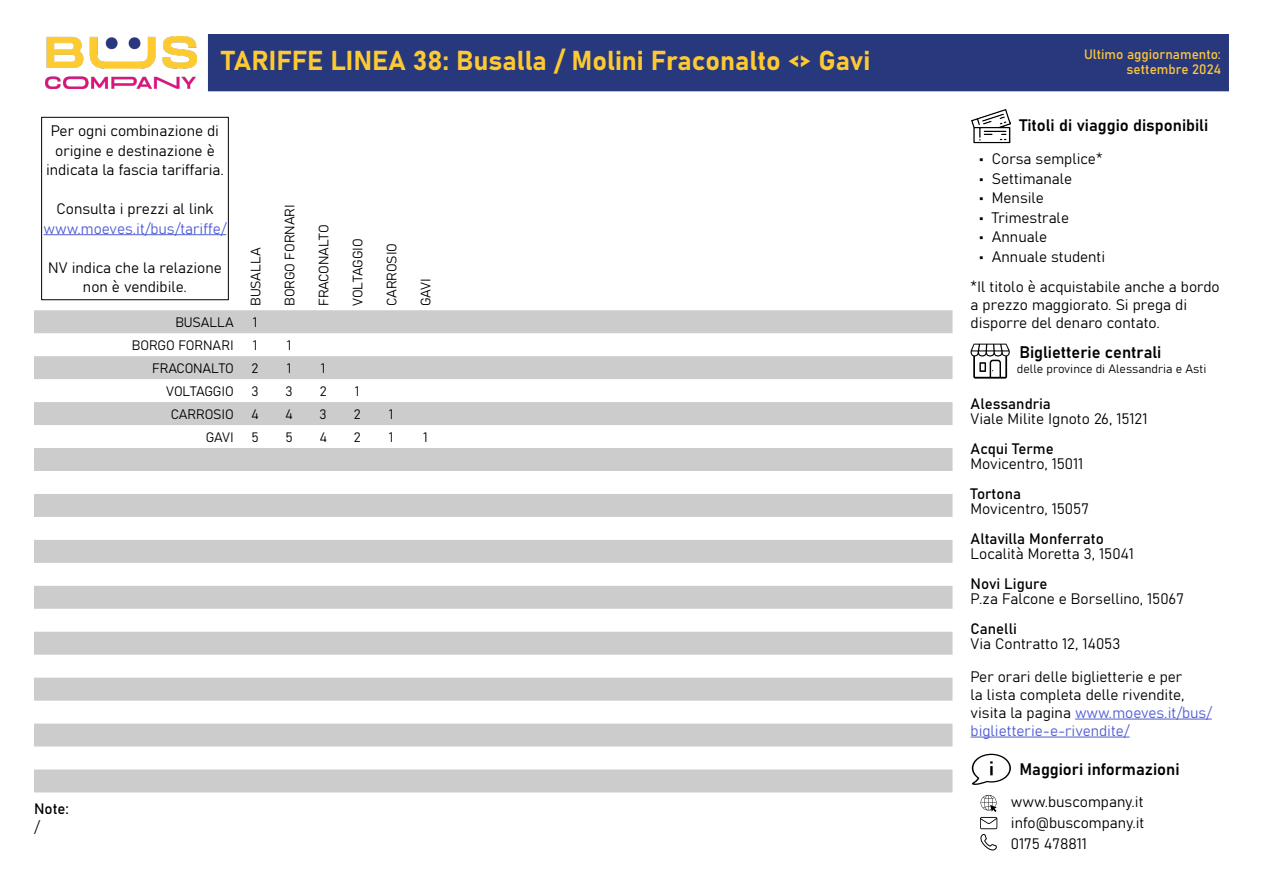
<style>
.page{position:relative;width:1263px;height:893px;background:#fff}
.page>*{position:absolute;margin:0;border:0;box-sizing:border-box;transform-origin:0 0}
.Intestazione_linea{font:27px "Bahnschrift";color:#fdca32}
.t1{font:16.5px "Bahnschrift";color:#000}
.t2{font:15px/15px "Bahnschrift";color:#000}
.t3{font:15px "Bahnschrift";color:#4f5cd6}
.Località_in_verticale{font:13.5px "Bahnschrift";letter-spacing:-.01em;color:#000}
.Località_in_orizzontale{font:13.5px "Bahnschrift";letter-spacing:-.01em;color:#000}
.t4{font:13.5px "Bahnschrift";color:#fec83f}
.Fascia_tariffaria{font:13.5px "Bahnschrift";color:#000}
.t5{font:12px "Bahnschrift";color:#000}
.s1{font-size:16.5px}
.s2{color:#4f5cd6}
</style>
<div class="page">
<svg style="left:34px;top:310px;width:918px;height:482px;fill:#ccc"></svg>
<svg style="left:980px;top:795px;width:17px;height:55px"></svg>
<hr style="left:1075px;top:719px;width:137px;height:1px;background:#4f5cd6">
<hr style="left:971px;top:737px;width:159px;height:1px;background:#4f5cd6">
<img style="left:972px;top:109px;width:39px;height:35px">
<svg style="left:971px;top:344px;width:39px;height:35px"></svg>
<svg style="left:972px;top:754px;width:39px;height:31px"></svg>
<hr style="left:44px;top:234px;width:182px;height:1px;background:#4f5cd6">
<div style="left:41px;top:117px;width:188px;height:183px;border:1px solid #000"></div>
<div style="left:208px;top:34px;width:1021px;height:57px;background:#28387c"></div>
<img style="left:45px;top:36px;width:152px;height:53px">
<p class="Intestazione_linea" style="left:222px;top:40px;width:650px">TARIFFE LINEA 38: Busalla / Molini Fraconalto &lt;&gt; Gavi</p>
<p class="t2" style="left:46px;top:120px;width:179px;line-height:19.5px;text-align:center">Per ogni combinazione di origine e destinazione è indicata la fascia tariffaria.</p>
<p class="t2" style="left:57px;top:201px;width:158px">Consulta i prezzi al link</p>
<p class="t3" style="left:44px;top:217px;width:184px">www.moeves.it/bus/tariffe/</p>
<p class="t2" style="left:48px;top:257px;width:175px;line-height:19.5px;text-align:center">NV indica che la relazione non è vendibile.</p>
<p class="Località_in_verticale" style="left:245px;top:306px;width:60px;rotate:-90deg">BUSALLA</p>
<p class="Località_in_verticale" style="left:279px;top:306px;width:103px;rotate:-90deg">BORGO FORNARI</p>
<p class="Località_in_verticale" style="left:314px;top:306px;width:83px;rotate:-90deg">FRACONALTO</p>
<p class="Località_in_verticale" style="left:348px;top:306px;width:69px;rotate:-90deg">VOLTAGGIO</p>
<p class="Località_in_verticale" style="left:382px;top:306px;width:65px;rotate:-90deg">CARROSIO</p>
<p class="Località_in_verticale" style="left:416px;top:306px;width:30px;rotate:-90deg">GAVI</p>
<p class="Località_in_orizzontale" style="left:175px;top:312px;width:60px">BUSALLA</p>
<p class="Fascia_tariffaria" style="left:253px;top:312px;width:6px">1</p>
<p class="Località_in_orizzontale" style="left:132px;top:335px;width:103px">BORGO FORNARI</p>
<p class="Fascia_tariffaria" style="left:253px;top:335px;width:6px">1</p>
<p class="Fascia_tariffaria" style="left:287px;top:335px;width:6px">1</p>
<p class="Località_in_orizzontale" style="left:152px;top:358px;width:83px">FRACONALTO</p>
<p class="Fascia_tariffaria" style="left:252px;top:358px;width:8px">2</p>
<p class="Fascia_tariffaria" style="left:287px;top:358px;width:6px">1</p>
<p class="Fascia_tariffaria" style="left:321px;top:358px;width:6px">1</p>
<p class="Località_in_orizzontale" style="left:166px;top:381px;width:69px">VOLTAGGIO</p>
<p class="Fascia_tariffaria" style="left:252px;top:381px;width:9px">3</p>
<p class="Fascia_tariffaria" style="left:286px;top:381px;width:9px">3</p>
<p class="Fascia_tariffaria" style="left:320px;top:381px;width:8px">2</p>
<p class="Fascia_tariffaria" style="left:355px;top:381px;width:6px">1</p>
<p class="Località_in_orizzontale" style="left:171px;top:404px;width:65px">CARROSIO</p>
<p class="Fascia_tariffaria" style="left:251px;top:404px;width:9px">4</p>
<p class="Fascia_tariffaria" style="left:285px;top:404px;width:9px">4</p>
<p class="Fascia_tariffaria" style="left:320px;top:404px;width:9px">3</p>
<p class="Fascia_tariffaria" style="left:354px;top:404px;width:8px">2</p>
<p class="Fascia_tariffaria" style="left:389px;top:404px;width:6px">1</p>
<p class="Località_in_orizzontale" style="left:206px;top:427px;width:30px">GAVI</p>
<p class="Fascia_tariffaria" style="left:251px;top:427px;width:9px">5</p>
<p class="Fascia_tariffaria" style="left:285px;top:427px;width:9px">5</p>
<p class="Fascia_tariffaria" style="left:319px;top:427px;width:9px">4</p>
<p class="Fascia_tariffaria" style="left:354px;top:427px;width:8px">2</p>
<p class="Fascia_tariffaria" style="left:389px;top:427px;width:6px">1</p>
<p class="Fascia_tariffaria" style="left:423px;top:427px;width:6px">1</p>
<p class="t2" style="left:34px;top:799px;width:36px;line-height:18px">Note: /</p>
<p class="t4" style="left:1084px;top:44px;width:138px">Ultimo aggiornamento:</p>
<p class="t4" style="left:1127px;top:59px;width:96px">settembre 2024</p>
<p class="t1" style="left:1019px;top:113px;width:190px">Titoli di viaggio disponibili</p>
<p class="t2" style="left:979px;top:151px;width:125px"><span class="s1">•</span> Corsa semplice*</p>
<p class="t2" style="left:979px;top:170px;width:95px"><span class="s1">•</span> Settimanale</p>
<p class="t2" style="left:979px;top:190px;width:66px"><span class="s1">•</span> Mensile</p>
<p class="t2" style="left:979px;top:209px;width:91px"><span class="s1">•</span> Trimestrale</p>
<p class="t2" style="left:979px;top:229px;width:69px"><span class="s1">•</span> Annuale</p>
<p class="t2" style="left:971px;top:241px;width:251px;line-height:30px;text-indent:9px"><span class="s1">•</span> Annuale studenti<br>*Il titolo è acquistabile anche a bordo</p>
<p class="t2" style="left:971px;top:295px;width:218px;line-height:18px">a prezzo maggiorato. Si prega di disporre del denaro contato.</p>
<p class="t1" style="left:1019px;top:340px;width:143px">Biglietterie centrali</p>
<p class="t5" style="left:1017px;top:360px;width:191px">delle province di Alessandria e Asti</p>
<p class="t2" style="left:971px;top:395px;width:178px">Alessandria<br>Viale Milite Ignoto 26, 15121</p>
<p class="t2" style="left:971px;top:440px;width:114px">Acqui Terme<br>Movicentro, 15011</p>
<p class="t2" style="left:971px;top:485px;width:120px">Tortona<br>Movicentro, 15057</p>
<p class="t2" style="left:971px;top:530px;width:165px">Altavilla Monferrato<br>Località Moretta 3, 15041</p>
<p class="t2" style="left:971px;top:575px;width:215px">Novi Ligure<br>P.za Falcone e Borsellino, 15067</p>
<p class="t2" style="left:971px;top:620px;width:151px">Canelli<br>Via Contratto 12, 14053</p>
<p class="t2" style="left:971px;top:667px;width:243px;line-height:18px">Per orari delle biglietterie e per<br>la lista completa delle rivendite, visita la pagina <span class="s2">www.moeves.it/bus/ biglietterie-e-rivendite/</span></p>
<p class="t1" style="left:1019px;top:757px;width:162px">Maggiori informazioni</p>
<p class="t2" style="left:1011px;top:790px;width:135px;line-height:21px;text-align:justify">www.buscompany.it info@buscompany.it 0175 478811</p>
</div>
